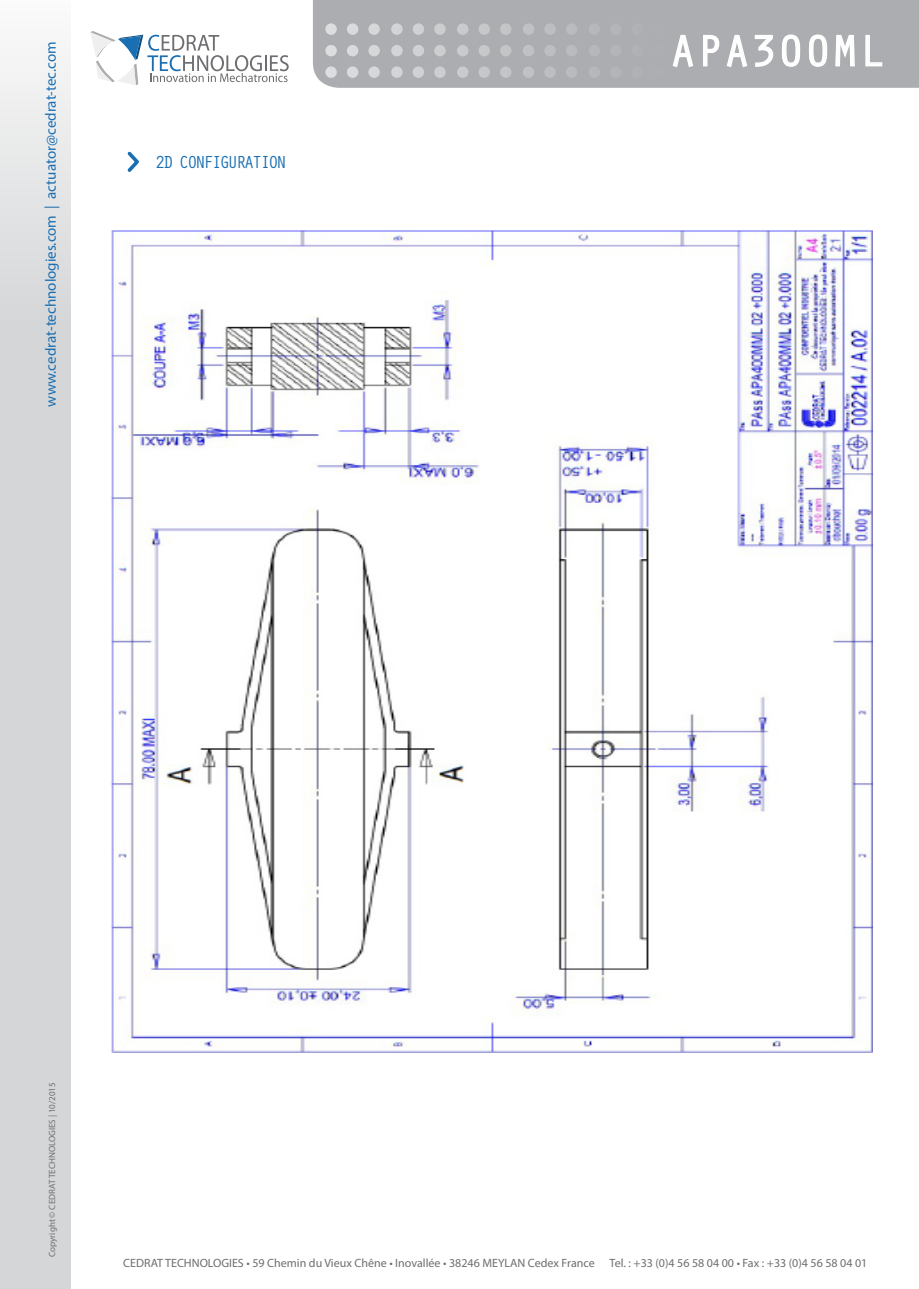
<style>
.page{position:relative;width:919px;height:1289px;background:#fff}
.page>*{position:absolute;margin:0;border:0;box-sizing:border-box;transform-origin:0 0}
.t1{font:45px "Orator Std";color:#fff}
.t2{font:18px "Orator Std";letter-spacing:-.15em;color:#1a6fb2}
.t3{font:15px "Myriad Pro";color:#1a6fb2}
.t4{font:12px "Myriad Pro";color:#6d6e71}
.t5{font:9px "Myriad Pro";color:#6d6e71}
</style>
<div class="page">
<svg style="left:90px;top:31px;width:199px;height:54px"></svg>
<svg style="left:1px;top:54px;width:70px;height:1234px;background:#d8d9da"></svg>
<div style="left:313px;top:0;width:605px;height:88px;background:#abadb0"></div>
<div style="left:391px;top:66px;width:11px;height:12px;background:#d3d4d5;border-radius:50%"></div>
<svg style="left:412px;top:66px;width:12px;height:12px"></svg>
<div style="left:434px;top:66px;width:11px;height:12px;background:#cccecf;border-radius:50%"></div>
<div style="left:391px;top:45px;width:11px;height:11px;background:#d3d4d6;border-radius:50%"></div>
<div style="left:412px;top:45px;width:12px;height:11px;background:#cfd1d2;border-radius:50%"></div>
<div style="left:434px;top:45px;width:11px;height:11px;background:#cccecf;border-radius:50%"></div>
<div style="left:391px;top:23px;width:11px;height:12px;background:#d3d4d5;border-radius:50%"></div>
<div style="left:412px;top:23px;width:12px;height:12px;background:#cfd1d2;border-radius:50%"></div>
<div style="left:434px;top:23px;width:11px;height:12px;background:#cccecf;border-radius:50%"></div>
<div style="left:523px;top:66px;width:11px;height:12px;background:#c0c1c3;border-radius:50%"></div>
<div style="left:544px;top:66px;width:11px;height:12px;background:#bcbec0;border-radius:50%"></div>
<div style="left:566px;top:66px;width:11px;height:12px;background:#b9bbbd;border-radius:50%"></div>
<div style="left:523px;top:45px;width:11px;height:11px;background:#c0c1c3;border-radius:50%"></div>
<div style="left:544px;top:45px;width:11px;height:11px;background:#bdbec1;border-radius:50%"></div>
<div style="left:566px;top:45px;width:11px;height:11px;background:#b9bbbd;border-radius:50%"></div>
<div style="left:523px;top:23px;width:11px;height:12px;background:#c0c1c3;border-radius:50%"></div>
<div style="left:544px;top:23px;width:11px;height:12px;background:#bcbec0;border-radius:50%"></div>
<div style="left:566px;top:23px;width:11px;height:12px;background:#b9bbbd;border-radius:50%"></div>
<div style="left:654px;top:66px;width:12px;height:12px;background:#acaeb1;border-radius:50%"></div>
<div style="left:676px;top:66px;width:11px;height:12px;background:#abadb0;border-radius:50%"></div>
<div style="left:697px;top:66px;width:12px;height:12px;background:#abadb0;border-radius:50%"></div>
<div style="left:654px;top:45px;width:12px;height:11px;background:#acaeb1;border-radius:50%"></div>
<div style="left:697px;top:45px;width:12px;height:11px;background:#abadb0;border-radius:50%"></div>
<div style="left:654px;top:23px;width:12px;height:12px;background:#acaeb1;border-radius:50%"></div>
<div style="left:676px;top:23px;width:11px;height:12px;background:#abadb0;border-radius:50%"></div>
<div style="left:697px;top:23px;width:12px;height:12px;background:#abadb0;border-radius:50%"></div>
<svg style="left:325px;top:66px;width:12px;height:12px"></svg>
<div style="left:347px;top:66px;width:11px;height:12px;background:#d9dadb;border-radius:50%"></div>
<svg style="left:368px;top:66px;width:12px;height:12px"></svg>
<div style="left:325px;top:45px;width:12px;height:11px;background:#dcddde;border-radius:50%"></div>
<div style="left:347px;top:45px;width:11px;height:11px;background:#d9dadb;border-radius:50%"></div>
<div style="left:368px;top:45px;width:12px;height:11px;background:#d6d7d8;border-radius:50%"></div>
<svg style="left:325px;top:23px;width:12px;height:12px"></svg>
<div style="left:347px;top:23px;width:11px;height:12px;background:#d9dadb;border-radius:50%"></div>
<svg style="left:368px;top:23px;width:12px;height:12px"></svg>
<div style="left:457px;top:66px;width:11px;height:12px;background:#c9cacc;border-radius:50%"></div>
<div style="left:478px;top:66px;width:12px;height:12px;background:#c6c7c9;border-radius:50%"></div>
<div style="left:500px;top:66px;width:11px;height:12px;background:#c3c4c6;border-radius:50%"></div>
<div style="left:457px;top:45px;width:11px;height:11px;background:#c9cacc;border-radius:50%"></div>
<div style="left:478px;top:45px;width:12px;height:11px;background:#c6c7c9;border-radius:50%"></div>
<div style="left:500px;top:45px;width:11px;height:11px;background:#c3c5c7;border-radius:50%"></div>
<div style="left:457px;top:23px;width:11px;height:12px;background:#c9cacc;border-radius:50%"></div>
<div style="left:478px;top:23px;width:12px;height:12px;background:#c6c7c9;border-radius:50%"></div>
<div style="left:500px;top:23px;width:11px;height:12px;background:#c3c4c6;border-radius:50%"></div>
<div style="left:588px;top:66px;width:12px;height:12px;background:#b6b7ba;border-radius:50%"></div>
<div style="left:610px;top:66px;width:11px;height:12px;background:#b3b5b7;border-radius:50%"></div>
<div style="left:631px;top:66px;width:12px;height:12px;background:#afb1b4;border-radius:50%"></div>
<div style="left:588px;top:45px;width:12px;height:11px;background:#b6b7ba;border-radius:50%"></div>
<div style="left:610px;top:45px;width:11px;height:11px;background:#b3b5b7;border-radius:50%"></div>
<div style="left:631px;top:45px;width:12px;height:11px;background:#afb1b4;border-radius:50%"></div>
<div style="left:588px;top:23px;width:12px;height:12px;background:#b6b7ba;border-radius:50%"></div>
<div style="left:610px;top:23px;width:11px;height:12px;background:#b3b5b7;border-radius:50%"></div>
<div style="left:631px;top:23px;width:12px;height:12px;background:#afb1b4;border-radius:50%"></div>
<svg style="left:671px;top:34px;width:23px;height:34px"></svg>
<svg style="left:702px;top:34px;width:46px;height:34px"></svg>
<svg style="left:754px;top:34px;width:20px;height:34px"></svg>
<svg style="left:781px;top:34px;width:20px;height:34px"></svg>
<svg style="left:808px;top:34px;width:20px;height:34px"></svg>
<svg style="left:834px;top:34px;width:21px;height:33px"></svg>
<svg style="left:864px;top:34px;width:18px;height:33px"></svg>
<img style="left:111px;top:230px;width:761px;height:822px">
<svg style="left:127px;top:151px;width:12px;height:21px"></svg>
<p class="t3" style="left:42px;top:406px;width:366px;rotate:-90deg">www.cedrat-technologies.com | actuator@cedrat-tec.com</p>
<h1 class="t1" style="left:669px;top:19px;width:217px">APA300ML</h1>
<h2 class="t2" style="left:155px;top:149px;width:134px">2D CONFIGURATION</h2>
<p class="t5" style="left:47px;top:1256px;width:176px;rotate:-90deg">Copyright © CEDRAT TECHNOLOGIES | 10/2015</p>
<p class="t4" style="left:123px;top:1255px;width:745px">CEDRAT TECHNOLOGIES • 59 Chemin du Vieux Chêne • Inovallée • 38246 MEYLAN Cedex France Tel. : +33 (0)4 56 58 04 00 • Fax : +33 (0)4 56 58 04 01</p>
</div>
